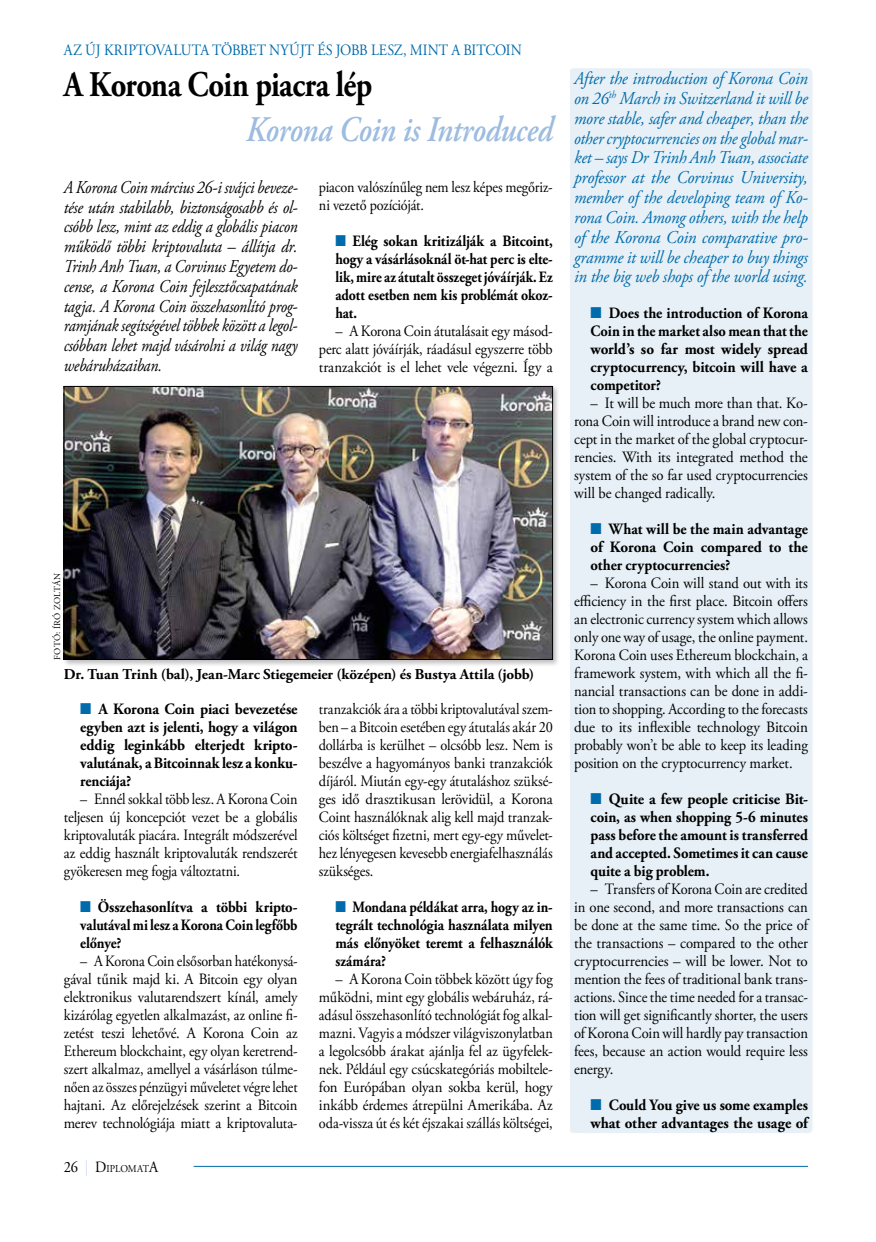
<style>
.page{position:relative;width:876px;height:1242px;background:#fff}
.page>*{position:absolute;margin:0;border:0;box-sizing:border-box;transform-origin:0 0}
.t1{font:italic 600 36px "Adobe Garamond Pro";letter-spacing:-.015em;color:#9dbcdf;scale:.85 1}
.t2{font:700 36px "Adobe Garamond Pro";letter-spacing:-.015em;color:#000;scale:.85 1}
.t3{font:italic 18px/19.8px "Adobe Garamond Pro";letter-spacing:-.01em;color:#006bac;text-align:justify;scale:.93 1}
.t4{font:italic 18px/19.8px "Adobe Garamond Pro";letter-spacing:-.015em;color:#000;text-align:justify;scale:.87 1}
.t5{font:15.75px/18px "Adobe Garamond Pro";letter-spacing:-.005em;color:#000;text-align:justify;scale:.9 1}
.t6{font:15.75px/18px "Adobe Garamond Pro";letter-spacing:-.005em;color:#000;text-align:justify;scale:.93 1}
.t7{font:15.75px/18px "Adobe Garamond Pro";letter-spacing:-.005em;color:#000;text-align:justify;scale:.91 1}
.t8{font:700 15.75px/18px "Adobe Garamond Pro";letter-spacing:-.005em;color:#000;text-align:justify;scale:.93 1}
.t9{font:700 15.75px/18px "Adobe Garamond Pro";letter-spacing:-.005em;color:#000;text-align:justify;scale:.96 1}
.t10{font:700 15.75px/18px "Adobe Garamond Pro";letter-spacing:-.005em;color:#000;text-align:justify;scale:.91 1}
.t11{font:700 15.75px/18px "Adobe Garamond Pro";letter-spacing:-.005em;color:#000;text-align:justify;scale:.88 1}
.t12{font:15.75px "Adobe Garamond Pro";color:#006bac;scale:.9 1}
.t13{font:700 15px "Adobe Garamond Pro";letter-spacing:-.005em;color:#000}
.t14{font:10.5px "Adobe Garamond Pro";letter-spacing:-.005em;color:#000;scale:.92 1}
.t15{font:9px "Adobe Garamond Pro";letter-spacing:.025em;color:#000}
.s1{font-family:"Dixieland";font-weight:400;color:#006bac}
.s2{font-size:15.75px}
.s3{font-size:15.75px;color:#cfddef}
</style>
<div class="page">
<hr style="left:194px;top:1166px;width:614px;height:1px;background:#006bac">
<div style="left:570px;top:68px;width:242px;height:1064px;background:#e6f0f6"></div>
<div style="left:62px;top:384px;width:499px;height:283px;background:#000;opacity:.25"></div>
<img style="left:66px;top:388px;width:485px;height:269px">
<div style="left:64px;top:386px;width:489px;height:273px;border:1px solid #000"></div>
<p class="t12" style="left:64px;top:41px;width:511px">AZ ÚJ KRIPTOVALUTA TÖBBET NYÚJT ÉS JOBB LESZ, MINT A BITCOIN</p>
<h1 class="t2" style="left:64px;top:64px;width:365px">A Korona Coin piacra lép</h1>
<h1 class="t1" style="left:246px;top:109px;width:362px">Korona Coin is Introduced</h1>
<p class="t4" style="left:64px;top:178px;width:270px">A Korona Coin március 26-i svájci beveze&shy;tése után stabilabb, biztonságosabb és ol&shy;csóbb lesz, mint az eddig a globális piacon működő többi kriptovaluta – állítja dr.<br>Trinh Anh Tuan, a Corvinus Egyetem do&shy;cense, a Korona Coin fejlesztőcsapatának tagja. A Korona Coin összehasonlító prog&shy;ramjának segítségével többek között a legol&shy;csóbban lehet majd vásárolni a világ nagy webáruházaiban.</p>
<p class="t5" style="left:319px;top:178px;width:261px">piacon valószínűleg nem lesz képes megőriz&shy;ni vezető pozícióját.</p>
<p class="t10" style="left:335px;top:232px;width:240px"><span class="s1">P</span> Elég sokan kritizálják a Bitcoint, hogy a vásárlásoknál öt-hat perc is elte&shy;lik, mire az átutalt összeget jóváírják. Ez adott esetben nem kis problémát okoz&shy;hat.</p>
<p class="t7" style="left:319px;top:322px;width:259px;text-indent:17px">– A Korona Coin átutalásait egy másod&shy;perc alatt jóváírják, ráadásul egyszerre több tranzakciót is el lehet vele végezni. Így a</p>
<p class="t15" style="left:52px;top:659px;width:89px;rotate:-90deg">FOTÓ: ÍRÓ ZOLTÁN</p>
<p class="t13" style="left:64px;top:665px;width:472px">Dr. Tuan Trinh (bal), Jean-Marc Stiegemeier (középen) és Bustya Attila (jobb)</p>
<p class="t9" style="left:80px;top:700px;width:228px"><span class="s1">P</span> A Korona Coin piaci bevezetése egyben azt is jelenti, hogy a világon eddig leginkább elterjedt kripto&shy;valutának, a Bitcoinnak lesz a konku&shy;renciája?</p>
<p class="t5" style="left:64px;top:790px;width:261px;text-indent:16px">– Ennél sokkal több lesz. A Korona Coin teljesen új koncepciót vezet be a globális kriptovaluták piacára. Integrált módszerével az eddig használt kriptovaluták rendszerét gyökeresen meg fogja változtatni.</p>
<p class="t8" style="left:80px;top:898px;width:235px"><span class="s1">P</span> Összehasonlítva a többi kripto&shy;valutával mi lesz a Korona Coin legfőbb előnye?</p>
<p class="t5" style="left:64px;top:952px;width:261px;text-indent:17px">– A Korona Coin elsősorban hatékonysá&shy;gával tűnik majd ki. A Bitcoin egy olyan elektronikus valutarendszert kínál, amely kizárólag egyetlen alkalmazást, az online fi&shy;zetést teszi lehetővé. A Korona Coin az Ethereum blockchaint, egy olyan keretrend&shy;szert alkalmaz, amellyel a vásárláson túlme&shy;nően az összes pénzügyi műveletet végre lehet hajtani. Az előrejelzések szerint a Bitcoin merev technológiája miatt a kriptovaluta-</p>
<p class="t14" style="left:64px;top:1162px;width:104px"><span class="s2">26</span> <span class="s3">|</span> <span class="s2">D</span>IPLOMAT<span class="s2">A</span></p>
<p class="t5" style="left:319px;top:700px;width:262px">tranzakciók ára a többi kriptovalutával szem&shy;ben – a Bitcoin esetében egy átutalás akár 20 dollárba is kerülhet – olcsóbb lesz. Nem is beszélve a hagyományos banki tranzakciók díjáról. Miután egy-egy átutaláshoz szüksé&shy;ges idő drasztikusan lerövidül, a Korona Coint használóknak alig kell majd tranzak&shy;ciós költséget fizetni, mert egy-egy művelet&shy;hez lényegesen kevesebb energiafelhasználás szükséges.</p>
<p class="t11" style="left:335px;top:898px;width:249px"><span class="s1">P</span> Mondana példákat arra, hogy az in&shy;tegrált technológia használata milyen más előnyöket teremt a felhasználók számára?</p>
<p class="t7" style="left:319px;top:970px;width:259px;text-indent:17px">– A Korona Coin többek között úgy fog működni, mint egy globális webáruház, rá&shy;adásul összehasonlító technológiát fog alkal&shy;mazni. Vagyis a módszer világviszonylatban a legolcsóbb árakat ajánlja fel az ügyfelek&shy;nek. Például egy csúcskategóriás mobiltele&shy;fon Európában olyan sokba kerül, hogy inkább érdemes átrepülni Amerikába. Az oda-vissza út és két éjszakai szállás költségei,</p>
<p class="t3" style="left:574px;top:69px;width:253px">After the introduction of Korona Coin on 26<sup>th</sup> March in Switzerland it will be more stable, safer and cheaper, than the other cryptocurrencies on the global mar&shy;ket – says Dr Trinh Anh Tuan, associate professor at the Corvinus University, member of the developing team of Ko&shy;rona Coin. Among others, with the help of the Korona Coin comparative pro&shy;gramme it will be cheaper to buy things in the big web shops of the world using.</p>
<p class="t8" style="left:591px;top:304px;width:235px"><span class="s1">P</span> Does the introduction of Korona Coin in the market also mean that the world’s so far most widely spread cryptocurrency, bitcoin will have a competitor?</p>
<p class="t6" style="left:574px;top:394px;width:253px;text-indent:17px">– It will be much more than that. Ko&shy;rona Coin will introduce a brand new con&shy;cept in the market of the global cryptocur&shy;rencies. With its integrated method the system of the so far used cryptocurrencies will be changed radically.</p>
<p class="t8" style="left:591px;top:520px;width:235px"><span class="s1">P</span> What will be the main advantage of Korona Coin compared to the other cryptocurrencies?</p>
<p class="t6" style="left:574px;top:574px;width:253px;text-indent:17px">– Korona Coin will stand out with its efficiency in the first place. Bitcoin offers an electronic currency system which allows only one way of usage, the online payment.<br>Korona Coin uses Ethereum blockchain, a framework system, with which all the fi&shy;nancial transactions can be done in addi&shy;tion to shopping. According to the forecasts due to its inflexible technology Bitcoin probably won’t be able to keep its leading position on the cryptocurrency market.</p>
<p class="t9" style="left:591px;top:790px;width:228px"><span class="s1">P</span> Quite a few people criticise Bit&shy;coin, as when shopping 5-6 minutes pass before the amount is transferred and accepted. Sometimes it can cause quite a big problem.</p>
<p class="t6" style="left:574px;top:880px;width:253px;text-indent:17px">– Transfers of Korona Coin are credited in one second, and more transactions can be done at the same time. So the price of the transactions – compared to the other cryptocurrencies – will be lower. Not to mention the fees of traditional bank trans&shy;actions. Since the time needed for a transac&shy;tion will get significantly shorter, the users of Korona Coin will hardly pay transaction fees, because an action would require less energy.</p>
<p class="t8" style="left:591px;top:1096px;width:235px"><span class="s1">P</span> Could You give us some examples what other advantages the usage of</p>
</div>
